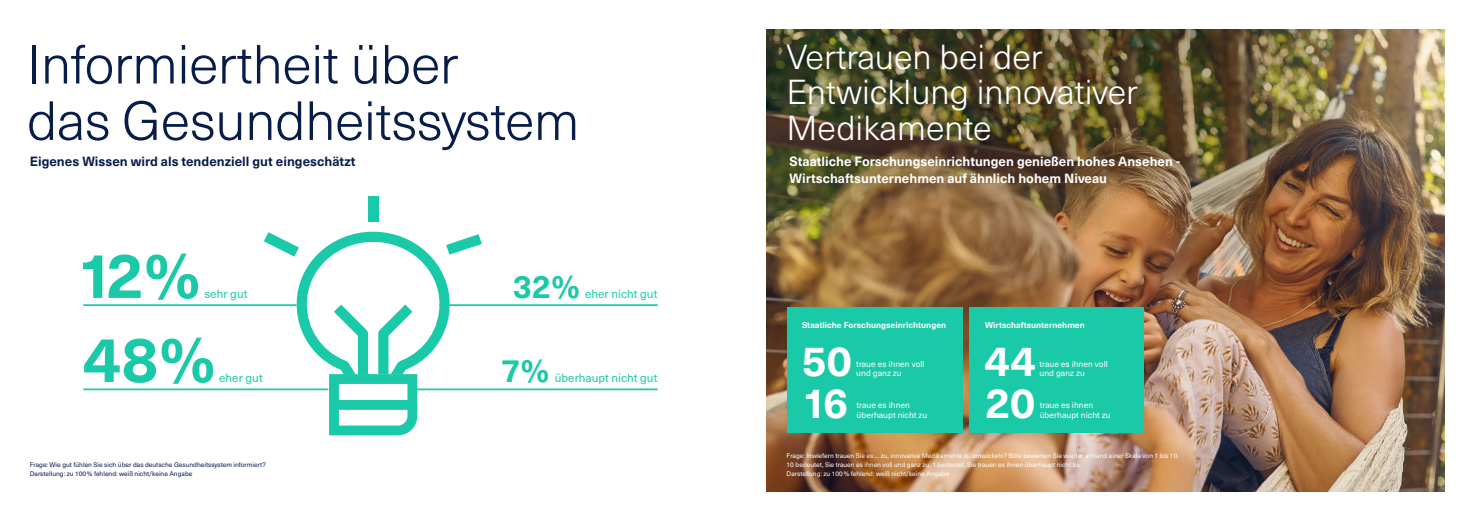
<style>
.page{position:relative;width:1474px;height:521px;background:#fff}
.page>*{position:absolute;margin:0;border:0;box-sizing:border-box;transform-origin:0 0}
.t1{font:700 62.91px "Neue Haas Unica W1 G";color:#1ac9a8}
.t2{font:300 54.16px/56.4px "Neue Haas Unica W1 G";letter-spacing:-.01em;color:#081c4a}
.t3{font:700 41.82px "Neue Haas Unica W1 G";color:#fff}
.t4{font:300 34.12px/35.5px "Neue Haas Unica W1 G";color:#fff}
.t5{font:700 31.94px "Neue Haas Unica W1 G";color:#1ac9a8}
.t6{font:700 13.12px/16.6px "Neue Haas Unica W1 G";color:#fff}
.t7{font:700 13.12px "Neue Haas Unica W1 G";color:#081c4a}
.t8{font:11.64px "Neue Haas Unica W1 G";color:#1ac9a8}
.t9{font:8.4px/9.7px "Neue Haas Unica W1 G";color:#fff}
.t10{font:700 8.4px "Neue Haas Unica W1 G";color:#fff}
.t11{font:6.56px/8.8px "Neue Haas Unica W1 G";color:#fff}
.t12{font:6.56px/8.8px "Neue Haas Unica W1 G";color:#081c4a}
</style>
<div class="page">
<img style="left:766px;top:30px;width:678px;height:461px">
<div style="left:786px;top:308px;width:176px;height:125px;background:#1ac9a8"></div>
<div style="left:969px;top:308px;width:175px;height:125px;background:#1ac9a8"></div>
<hr style="left:83px;top:304px;width:213px;height:2px;background:#1ac9a8">
<hr style="left:83px;top:388px;width:245px;height:2px;background:#1ac9a8">
<hr style="left:439px;top:304px;width:218px;height:2px;background:#1ac9a8">
<hr style="left:412px;top:388px;width:245px;height:2px;background:#1ac9a8">
<div style="left:368px;top:196px;width:10px;height:25px;background:#1ac9a8"></div>
<svg style="left:264px;top:232px;width:218px;height:203px"></svg>
<h2 class="t2" style="left:27px;top:33px;width:554px">Informiertheit über<br>das Gesundheitssystem</h2>
<h3 class="t7" style="left:30px;top:152px;width:327px">Eigenes Wissen wird als tendenziell gut eingeschätzt</h3>
<h1 class="t1" style="left:77px;top:228px;width:125px">12%</h1>
<h3 class="t8" style="left:204px;top:285px;width:44px">sehr gut</h3>
<h1 class="t1" style="left:83px;top:312px;width:134px">48%</h1>
<h3 class="t8" style="left:219px;top:369px;width:45px">eher gut</h3>
<p class="t12" style="left:30px;top:460px;width:237px">Frage: Wie gut fühlen Sie sich über das deutsche Gesundheitssystem informiert?<br>Darstellung: zu 100% fehlend: weiß nicht/keine Angabe</p>
<h3 class="t5" style="left:512px;top:262px;width:69px">32%</h3>
<h3 class="t8" style="left:585px;top:285px;width:74px">eher nicht gut</h3>
<h3 class="t5" style="left:501px;top:346px;width:50px">7%</h3>
<h3 class="t8" style="left:554px;top:369px;width:104px">überhaupt nicht gut</h3>
<h3 class="t4" style="left:786px;top:37px;width:353px">Vertrauen bei der<br>Entwicklung innovativer<br>Medikamente</h3>
<h3 class="t6" style="left:789px;top:152px;width:392px">Staatliche Forschungseinrichtungen genießen hohes Ansehen -<br>Wirtschaftsunternehmen auf ähnlich hohem Niveau</h3>
<p class="t10" style="left:802px;top:319px;width:146px">Staatliche Forschungseinrichtungen</p>
<p class="t9" style="left:856px;top:358px;width:70px">traue es ihnen voll und ganz zu</p>
<h3 class="t3" style="left:802px;top:371px;width:48px">16</h3>
<h3 class="t3" style="left:801px;top:330px;width:52px">50</h3>
<p class="t9" style="left:856px;top:400px;width:72px">traue es ihnen überhaupt nicht zu</p>
<p class="t10" style="left:985px;top:319px;width:101px">Wirtschaftsunternehmen</p>
<p class="t9" style="left:1039px;top:358px;width:70px">traue es ihnen voll und ganz zu</p>
<h3 class="t3" style="left:985px;top:371px;width:52px">20</h3>
<h3 class="t3" style="left:984px;top:330px;width:52px">44</h3>
<p class="t9" style="left:1039px;top:400px;width:72px">traue es ihnen überhaupt nicht zu</p>
<p class="t11" style="left:786px;top:451px;width:394px">Frage: Inwiefern trauen Sie es… zu, innovative Medikamente zu entwickeln? Bitte bewerten Sie wieder anhand einer Skala von 1 bis 10.<br>10 bedeutet, Sie trauen es ihnen voll und ganz zu, 1 bedeutet, Sie trauen es ihnen überhaupt nicht zu.<br>Darstellung: zu 100% fehlend: weiß nicht/keine Angabe</p>
</div>
